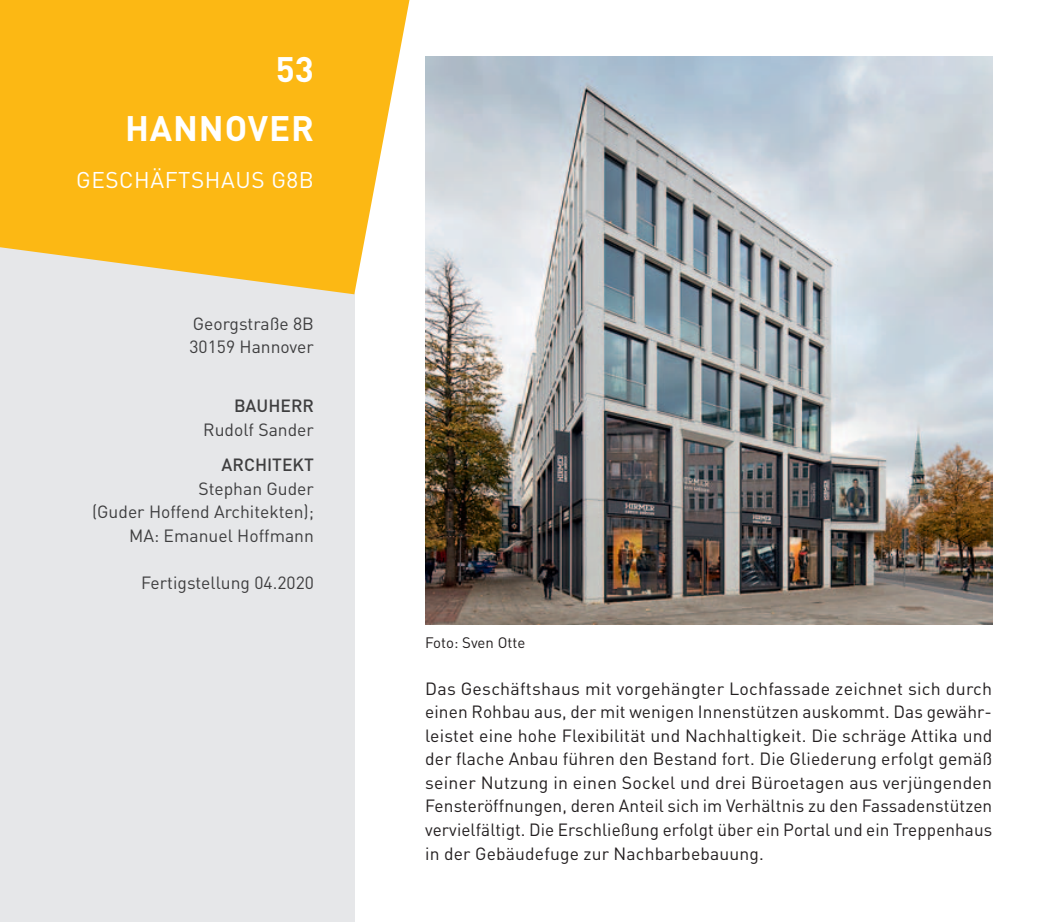
<style>
.page{position:relative;width:1063px;height:922px;background:#fff}
.page>*{position:absolute;margin:0;border:0;box-sizing:border-box;transform-origin:0 0}
.t1{font:700 35px "DIN";letter-spacing:.025em;color:#fff}
.t2{font:22.5px "DIN";letter-spacing:.025em;color:#fff}
.t3{font:17.5px/23.5px "DIN";letter-spacing:.01em;color:#231f20;text-align:justify}
.t4{font:17.5px/23.5px "DIN";color:#3e3e3f}
.t5{font:500 17.5px "DIN";color:#3e3e3f}
.t6{font:15px "DIN";color:#231f20}
</style>
<div class="page">
<div style="left:0;top:234px;width:354px;height:687px;background:#e6e7e9"></div>
<svg style="left:0;top:0;width:409px;height:294px;background:#fabf32"></svg>
<img style="left:425px;top:57px;width:567px;height:567px">
<h1 class="t1" style="left:276px;top:47px;width:40px">53</h1>
<h1 class="t1" style="left:125px;top:106px;width:190px">HANNOVER</h1>
<p class="t2" style="left:76px;top:166px;width:102px">Geschäfts</p>
<p class="t2" style="left:205px;top:166px;width:32px">haus</p>
<p class="t2" style="left:271px;top:166px;width:44px">G8B</p>
<p class="t4" style="left:189px;top:311px;width:126px">Georgstraße 8B<br>30159 Hannover</p>
<p class="t5" style="left:234px;top:394px;width:81px">BAUHERR</p>
<p class="t4" style="left:203px;top:417px;width:112px">Rudolf Sander</p>
<p class="t5" style="left:222px;top:453px;width:94px">ARCHITEKT</p>
<p class="t4" style="left:92px;top:476px;width:223px;text-align:right">Stephan Guder<br>(Guder Hoffend Architekten);<br>MA: Emanuel Hoffmann</p>
<p class="t4" style="left:141px;top:570px;width:174px">Fertigstellung 04.2020</p>
<p class="t6" style="left:425px;top:632px;width:102px">Foto: Sven Otte</p>
<p class="t3" style="left:425px;top:676px;width:569px">Das Geschäftshaus mit vorgehängter Lochfassade zeichnet sich durch einen Rohbau aus, der mit wenigen Innenstützen auskommt. Das gewähr&shy;leistet eine hohe Flexibilität und Nachhaltigkeit. Die schräge Attika und der flache Anbau führen den Bestand fort. Die Gliederung erfolgt gemäß seiner Nutzung in einen Sockel und drei Büroetagen aus verjüngenden Fensteröffnungen, deren Anteil sich im Verhältnis zu den Fassadenstützen vervielfältigt. Die Erschließung erfolgt über ein Portal und ein Treppenhaus in der Gebäudefuge zur Nachbarbebauung.</p>
</div>
